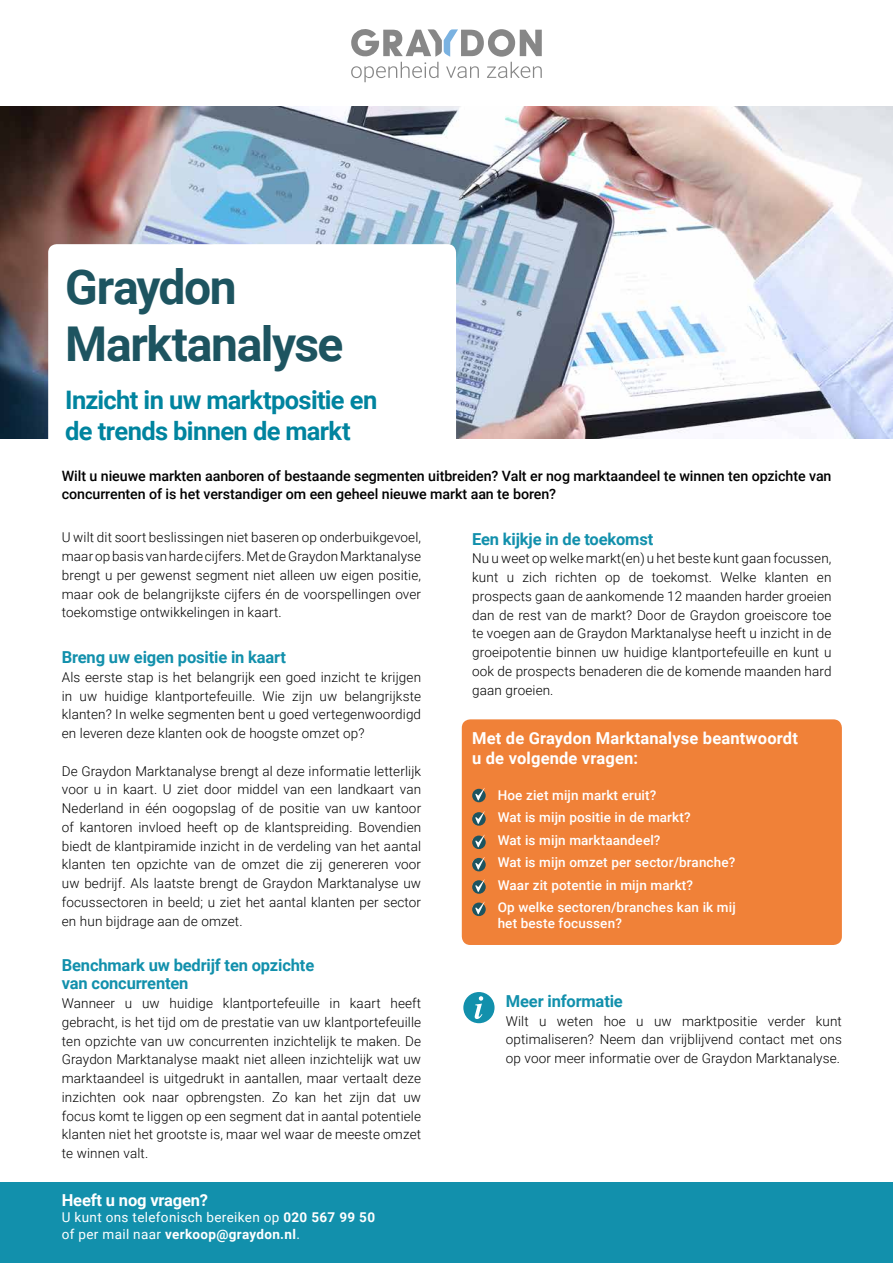
<style>
.page{position:relative;width:893px;height:1263px;background:#fff}
.page>*{position:absolute;margin:0;border:0;box-sizing:border-box;transform-origin:0 0}
.t1{font:700 48px/57px "Roboto";letter-spacing:-.03em;color:#1d5460}
.t2{font:700 25.5px/30.6px "Roboto";letter-spacing:-.025em;color:#00849f}
.t3{font:700 16.5px/18px "Roboto";letter-spacing:-.01em;color:#1290ac}
.t4{font:700 16.5px/19.5px "Roboto";letter-spacing:.01em;color:#fff}
.t5{font:700 16.5px "Roboto";letter-spacing:-.01em;color:#fff}
.t6{font:500 14.25px/18px "Roboto";letter-spacing:-.005em;color:#000}
.t7{font:300 13.5px/18.8px "Roboto";letter-spacing:.01em;color:#000;text-align:justify}
.t8{font:500 13.5px/16.2px "Roboto";letter-spacing:.01em;color:#fff}
.t9{font:13.5px/16.2px "Roboto";letter-spacing:.025em;color:#fff}
.s1{font-weight:700}
</style>
<div class="page">
<div style="left:462px;top:719px;width:380px;height:226px;background:#f08138;border-radius:9px"></div>
<img style="left:0;top:106px;width:893px;height:333px">
<div style="left:48px;top:244px;width:408px;height:204px;background:#fff;border-radius:9px"></div>
<svg style="left:351px;top:29px;width:191px;height:53px"></svg>
<svg style="left:472px;top:789px;width:14px;height:13px"></svg>
<svg style="left:475px;top:788px;width:10px;height:12px"></svg>
<svg style="left:472px;top:812px;width:14px;height:14px"></svg>
<svg style="left:475px;top:811px;width:10px;height:13px"></svg>
<svg style="left:472px;top:835px;width:14px;height:14px"></svg>
<svg style="left:475px;top:834px;width:10px;height:13px"></svg>
<svg style="left:472px;top:858px;width:14px;height:13px"></svg>
<svg style="left:475px;top:857px;width:10px;height:13px"></svg>
<svg style="left:472px;top:880px;width:14px;height:14px"></svg>
<svg style="left:475px;top:879px;width:10px;height:13px"></svg>
<svg style="left:472px;top:902px;width:14px;height:14px"></svg>
<svg style="left:475px;top:901px;width:10px;height:13px"></svg>
<div style="left:463px;top:992px;width:31px;height:31px;background:#1290ac;border-radius:50%"></div>
<svg style="left:475px;top:996px;width:8px;height:23px"></svg>
<div style="left:0;top:1182px;width:893px;height:81px;background:#1290ac"></div>
<h1 class="t1" style="left:65px;top:257px;width:280px">Graydon<br>Marktanalyse</h1>
<h2 class="t2" style="left:65px;top:384px;width:314px">Inzicht in uw marktpositie en de trends binnen de markt</h2>
<p class="t6" style="left:62px;top:467px;width:771px">Wilt u nieuwe markten aanboren of bestaande segmenten uitbreiden? Valt er nog marktaandeel te winnen ten opzichte van concurrenten of is het verstandiger om een geheel nieuwe markt aan te boren?</p>
<p class="t7" style="left:62px;top:528px;width:361px">U wilt dit soort beslissingen niet baseren op onderbuikgevoel, maar op basis van harde cijfers. Met de Graydon Marktanalyse brengt u per gewenst segment niet alleen uw eigen positie, maar ook de belangrijkste cijfers én de voorspellingen over toekomstige ontwikkelingen in kaart.</p>
<p class="t3" style="left:62px;top:648px;width:226px">Breng uw eigen positie in kaart</p>
<p class="t7" style="left:62px;top:667px;width:361px">Als eerste stap is het belangrijk een goed inzicht te krijgen in uw huidige klantportefeuille. Wie zijn uw belangrijkste klanten? In welke segmenten bent u goed vertegenwoordigd en leveren deze klanten ook de hoogste omzet op?</p>
<p class="t7" style="left:62px;top:761px;width:361px">De Graydon Marktanalyse brengt al deze informatie letterlijk voor u in kaart. U ziet door middel van een landkaart van Nederland in één oogopslag of de positie van uw kantoor of kantoren invloed heeft op de klantspreiding. Bovendien biedt de klantpiramide inzicht in de verdeling van het aantal klanten ten opzichte van de omzet die zij genereren voor uw bedrijf. Als laatste brengt de Graydon Marktanalyse uw focussectoren in beeld; u ziet het aantal klanten per sector en hun bijdrage aan de omzet.</p>
<p class="t3" style="left:62px;top:956px;width:254px">Benchmark uw bedrijf ten opzichte van concurrenten</p>
<p class="t7" style="left:62px;top:993px;width:361px">Wanneer u uw huidige klantportefeuille in kaart heeft gebracht, is het tijd om de prestatie van uw klantportefeuille ten opzichte van uw concurrenten inzichtelijk te maken. De Graydon Marktanalyse maakt niet alleen inzichtelijk wat uw marktaandeel is uitgedrukt in aantallen, maar vertaalt deze inzichten ook naar opbrengsten. Zo kan het zijn dat uw focus komt te liggen op een segment dat in aantal potentiele klanten niet het grootste is, maar wel waar de meeste omzet te winnen valt.</p>
<p class="t5" style="left:62px;top:1189px;width:148px">Heeft u nog vragen?</p>
<p class="t9" style="left:62px;top:1209px;width:315px">U kunt ons telefonisch bereiken op <span class="s1">020 567 99 50 </span>of per mail naar <span class="s1">verkoop@graydon.nl</span>.</p>
<p class="t3" style="left:472px;top:529px;width:183px">Een kijkje in de toekomst</p>
<p class="t7" style="left:472px;top:549px;width:361px">Nu u weet op welke markt(en) u het beste kunt gaan focussen, kunt u zich richten op de toekomst. Welke klanten en prospects gaan de aankomende 12 maanden harder groeien dan de rest van de markt? Door de Graydon groeiscore toe te voegen aan de Graydon Marktanalyse heeft u inzicht in de groeipotentie binnen uw huidige klantportefeuille en kunt u ook de prospects benaderen die de komende maanden hard gaan groeien.</p>
<p class="t4" style="left:472px;top:728px;width:327px">Met de Graydon Marktanalyse beantwoordt u de volgende vragen:</p>
<p class="t8" style="left:472px;top:786px;width:186px">• Hoe ziet mijn markt eruit?</p>
<p class="t8" style="left:472px;top:809px;width:220px">• Wat is mijn positie in de markt?</p>
<p class="t8" style="left:472px;top:831px;width:190px">• Wat is mijn marktaandeel?</p>
<p class="t8" style="left:472px;top:854px;width:265px">• Wat is mijn omzet per sector/branche?</p>
<p class="t8" style="left:472px;top:876px;width:222px">• Waar zit potentie in mijn markt?</p>
<p class="t8" style="left:498px;top:899px;width:240px;text-indent:-26px">• Op welke sectoren/branches kan ik mij het beste focussen?</p>
<p class="t3" style="left:506px;top:991px;width:118px">Meer informatie</p>
<p class="t7" style="left:506px;top:1011px;width:337px">Wilt u weten hoe u uw marktpositie verder kunt optimaliseren? Neem dan vrijblijvend contact met ons op voor meer informatie over de Graydon Marktanalyse.</p>
</div>
